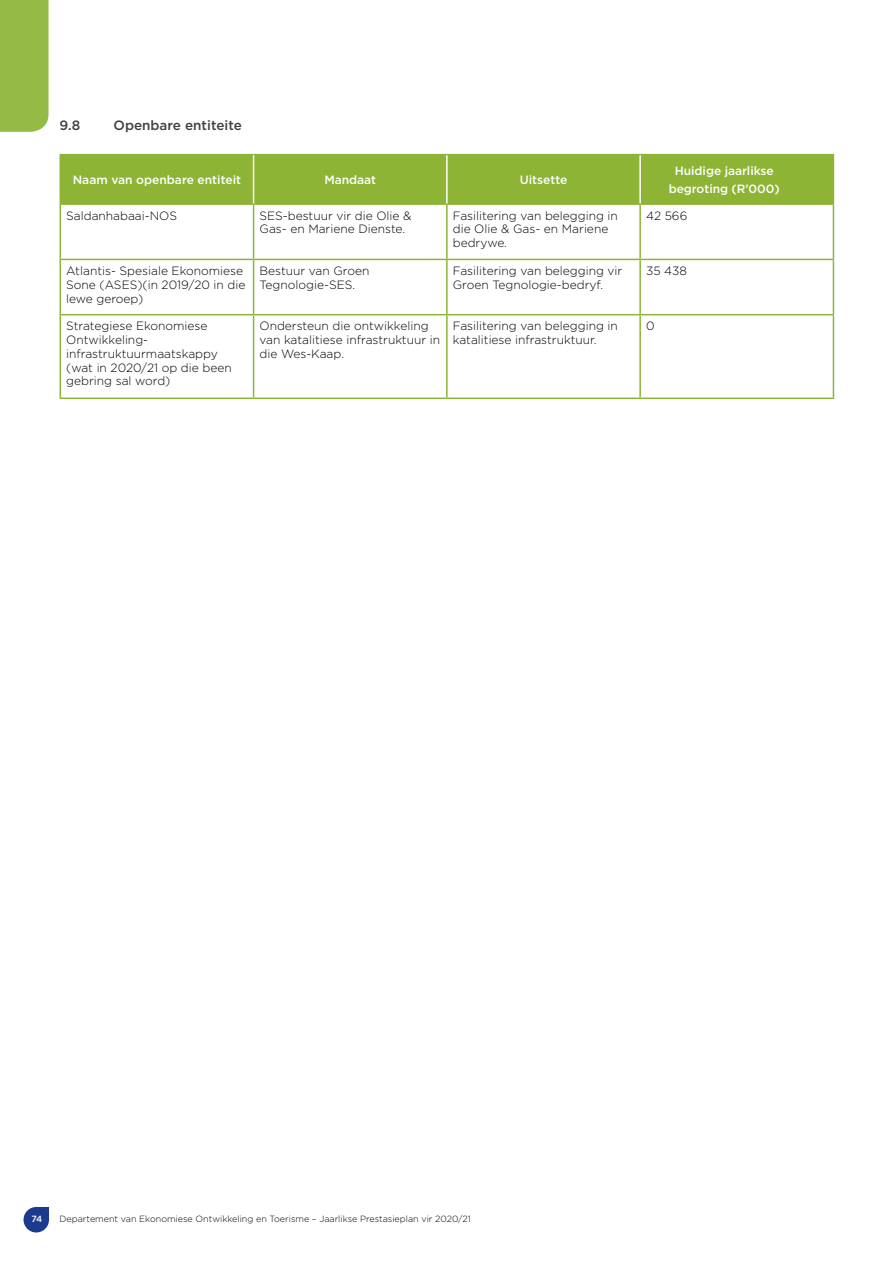
<style>
.page{position:relative;width:893px;height:1263px;background:#fff}
.page>*{position:absolute;margin:0;border:0;box-sizing:border-box;transform-origin:0 0}
.t1{font:500 13.5px "Gotham";color:#414042}
.t2{font:300 12px/13.8px "Gotham";color:#000}
.t3{font:500 12px/18.3px "Gotham";letter-spacing:-.005em;color:#fff;text-align:center}
.t4{font:300 9px "Gotham";color:#000}
.t5{font:500 9px "Gotham";color:#fff}
</style>
<div class="page">
<svg style="left:24px;top:1207px;width:25px;height:25px"></svg>
<div style="left:0;top:0;width:49px;height:132px;background:#96ba46"></div>
<div style="left:61px;top:155px;width:772px;height:48px;background:#8db435"></div>
<hr style="left:60px;top:154px;width:194px;height:1px;background:#8db435">
<hr style="left:60px;top:155px;width:1px;height:48px;background:#8db435">
<hr style="left:254px;top:154px;width:193px;height:1px;background:#8db435">
<hr style="left:447px;top:154px;width:193px;height:1px;background:#8db435">
<hr style="left:640px;top:154px;width:194px;height:1px;background:#8db435">
<hr style="left:833px;top:155px;width:1px;height:48px;background:#8db435">
<hr style="left:60px;top:203px;width:194px;height:2px;background:#8db435">
<hr style="left:60px;top:205px;width:1px;height:54px;background:#8db435">
<hr style="left:254px;top:203px;width:193px;height:2px;background:#8db435">
<hr style="left:253px;top:205px;width:1px;height:54px;background:#8db435">
<hr style="left:447px;top:203px;width:193px;height:2px;background:#8db435">
<hr style="left:446px;top:205px;width:2px;height:54px;background:#8db435">
<hr style="left:640px;top:203px;width:194px;height:2px;background:#8db435">
<hr style="left:639px;top:205px;width:2px;height:54px;background:#8db435">
<hr style="left:833px;top:205px;width:1px;height:54px;background:#8db435">
<hr style="left:60px;top:259px;width:194px;height:1px;background:#8db435">
<hr style="left:60px;top:260px;width:1px;height:54px;background:#8db435">
<hr style="left:254px;top:259px;width:193px;height:1px;background:#8db435">
<hr style="left:253px;top:260px;width:1px;height:54px;background:#8db435">
<hr style="left:447px;top:259px;width:193px;height:1px;background:#8db435">
<hr style="left:446px;top:260px;width:2px;height:54px;background:#8db435">
<hr style="left:640px;top:259px;width:194px;height:1px;background:#8db435">
<hr style="left:639px;top:260px;width:2px;height:54px;background:#8db435">
<hr style="left:833px;top:260px;width:1px;height:54px;background:#8db435">
<hr style="left:60px;top:314px;width:194px;height:1px;background:#8db435">
<hr style="left:60px;top:315px;width:1px;height:82px;background:#8db435">
<hr style="left:254px;top:314px;width:193px;height:1px;background:#8db435">
<hr style="left:253px;top:315px;width:1px;height:82px;background:#8db435">
<hr style="left:447px;top:314px;width:193px;height:1px;background:#8db435">
<hr style="left:446px;top:315px;width:2px;height:82px;background:#8db435">
<hr style="left:640px;top:314px;width:194px;height:1px;background:#8db435">
<hr style="left:639px;top:315px;width:2px;height:82px;background:#8db435">
<hr style="left:833px;top:315px;width:1px;height:82px;background:#8db435">
<hr style="left:60px;top:397px;width:194px;height:2px;background:#8db435">
<hr style="left:254px;top:397px;width:193px;height:2px;background:#8db435">
<hr style="left:447px;top:397px;width:193px;height:2px;background:#8db435">
<hr style="left:640px;top:397px;width:194px;height:2px;background:#8db435">
<hr style="left:253px;top:155px;width:1px;height:48px;background:#fff">
<hr style="left:446px;top:155px;width:2px;height:48px;background:#fff">
<hr style="left:639px;top:155px;width:2px;height:48px;background:#fff">
<p class="t1" style="left:60px;top:116px;width:22px">9.8</p>
<p class="t1" style="left:114px;top:116px;width:130px">Openbare entiteite</p>
<p class="t3" style="left:73px;top:171px;width:170px">Naam van openbare entiteit</p>
<p class="t3" style="left:324px;top:171px;width:53px">Mandaat</p>
<p class="t3" style="left:520px;top:171px;width:49px">Uitsette</p>
<p class="t3" style="left:669px;top:161px;width:113px">H uidige jaarlikse begroting (R’000)</p>
<p class="t2" style="left:66px;top:208px;width:112px">Saldanhabaai-NOS</p>
<p class="t2" style="left:259px;top:208px;width:154px">SES-bestuur vir die Olie &amp;<br>Gas- en Mariene Dienste.</p>
<p class="t2" style="left:453px;top:208px;width:167px">Fasilitering van belegging in die Olie &amp; Gas- en Mariene bedrywe.</p>
<p class="t2" style="left:646px;top:208px;width:43px">42 566</p>
<p class="t2" style="left:66px;top:263px;width:181px">Atlantis- Spesiale Ekonomiese<br>Sone (ASES)(in 2019/20 in die lewe geroep)</p>
<p class="t2" style="left:259px;top:263px;width:111px">Bestuur van Groen<br>Tegnologie-SES.</p>
<p class="t2" style="left:453px;top:263px;width:171px">Fasilitering van belegging vir<br>Groen Tegnologie-bedryf.</p>
<p class="t2" style="left:646px;top:263px;width:42px">35 438</p>
<p class="t2" style="left:66px;top:319px;width:167px">Strategiese Ekonomiese<br>Ontwikkeling&shy;infrastruktuurmaatskappy (wat in 2020/21 op die been gebring sal word)</p>
<p class="t2" style="left:259px;top:319px;width:182px">Ondersteun die ontwikkeling van katalitiese infrastruktuur in die Wes-Kaap.</p>
<p class="t2" style="left:453px;top:319px;width:167px">Fasilitering van belegging in katalitiese infrastruktuur.</p>
<p class="t2" style="left:646px;top:319px;width:10px">0</p>
<p class="t5" style="left:31px;top:1213px;width:12px">74</p>
<p class="t4" style="left:60px;top:1213px;width:413px">Departement van Ekonomiese Ontwikkeling en Toerisme – Jaarlikse Prestasieplan vir 2020/21</p>
</div>
